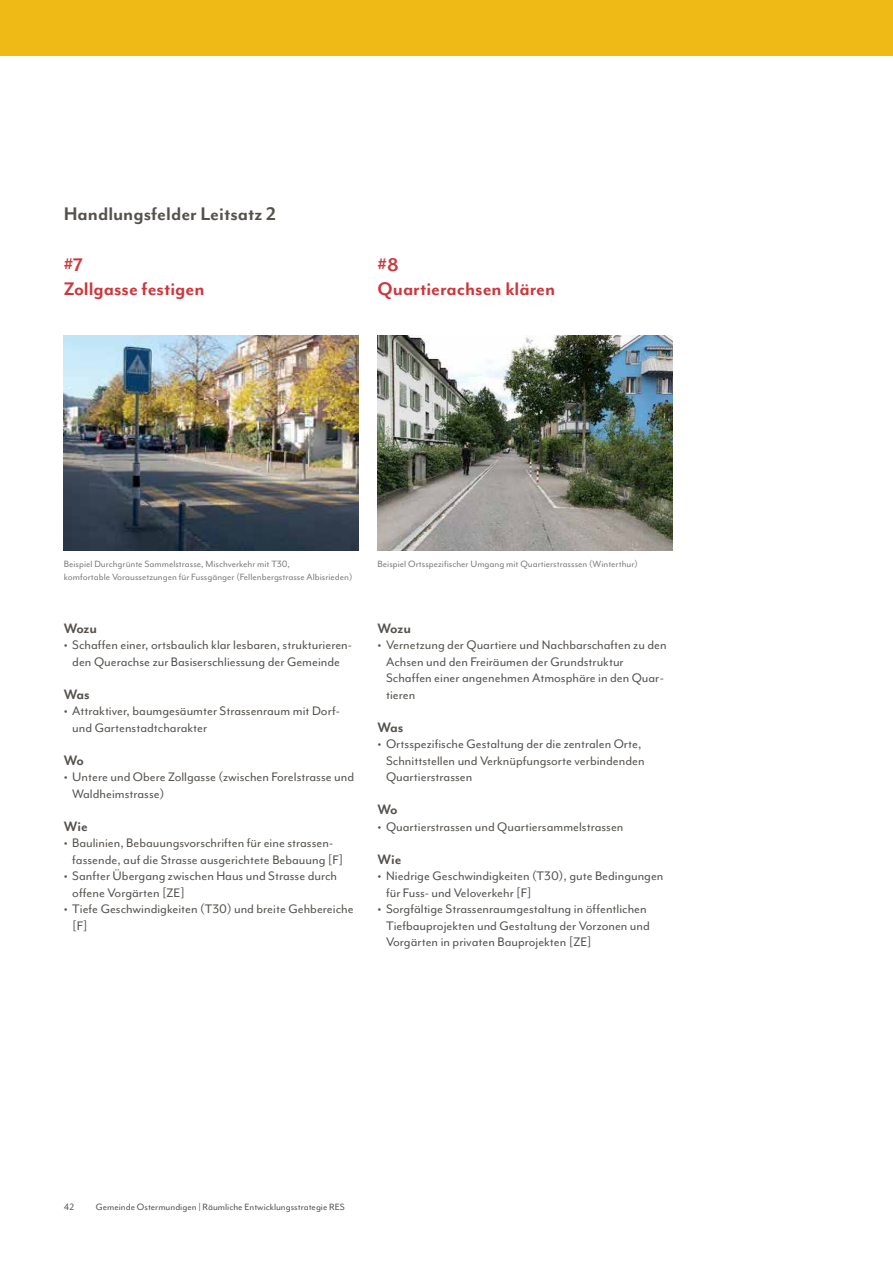
<style>
.page{position:relative;width:893px;height:1263px;background:#fff}
.page>*{position:absolute;margin:0;border:0;box-sizing:border-box;transform-origin:0 0}
.t1{font:700 21px/23.7px "Mr Eaves Mod OT";color:#ce363b}
.t2{font:700 21px "Mr Eaves Mod OT";color:#55524e}
.t3{font:700 15.75px "Mr Eaves Mod OT";letter-spacing:-.01em;color:#55524e}
.t4{font:14.25px/16.5px "Mr Eaves Mod OT";color:#55524e}
.t5{font:10.5px/13.5px "Mr Eaves Mod OT";color:#7f7c7a}
.t6{font:10.5px "Mr Eaves Mod OT";color:#55524e}
.s1{font-weight:700}
</style>
<div class="page">
<div style="left:0;top:0;width:893px;height:55px;background:#efb916"></div>
<img style="left:64px;top:336px;width:294px;height:214px">
<img style="left:378px;top:336px;width:294px;height:214px">
<h1 class="t2" style="left:64px;top:202px;width:214px">Handlungsfelder Leitsatz 2</h1>
<h1 class="t1" style="left:64px;top:253px;width:142px">#7<br>Zollgasse festigen</h1>
<h1 class="t1" style="left:378px;top:253px;width:179px">#8<br>Quartierachsen klären</h1>
<p class="t5" style="left:64px;top:557px;width:290px">Beispiel Durchgrünte Sammelstrasse, Mischverkehr mit T30,<br>komfortable Voraussetzungen für Fussgänger (Fellenbergstrasse Albisrieden)</p>
<p class="t5" style="left:378px;top:557px;width:262px">Beispiel Ortsspezifischer Umgang mit Quartierstrasssen (Winterthur)</p>
<p class="t3" style="left:64px;top:619px;width:35px">Wozu</p>
<p class="t4" style="left:64px;top:637px;width:290px;text-align:center"><span class="s1">•</span> Schaffen einer, ortsbaulich klar lesbaren, strukturieren&shy;den Querachse zur Basiserschliessung der Gemeinde</p>
<p class="t3" style="left:64px;top:685px;width:27px">Was</p>
<p class="t4" style="left:72px;top:703px;width:269px;text-indent:-9px"><span class="s1">•</span> Attraktiver, baumgesäumter Strassenraum mit Dorf&shy;und Gartenstadtcharakter</p>
<p class="t3" style="left:64px;top:751px;width:22px">Wo</p>
<p class="t4" style="left:72px;top:769px;width:283px;text-indent:-9px"><span class="s1">•</span> Untere und Obere Zollgasse (zwischen Forelstrasse und<br>Waldheimstrasse)</p>
<p class="t3" style="left:64px;top:817px;width:26px">Wie</p>
<p class="t4" style="left:72px;top:835px;width:272px;text-indent:-9px"><span class="s1">•</span> Baulinien, Bebauungsvorschriften für eine strassen&shy;fassende, auf die Strasse ausgerichtete Bebauung [F]</p>
<p class="t4" style="left:72px;top:868px;width:266px;text-indent:-9px"><span class="s1">•</span> Sanfter Übergang zwischen Haus und Strasse durch offene Vorgärten [ZE]</p>
<p class="t4" style="left:72px;top:901px;width:283px;text-indent:-9px"><span class="s1">•</span> Tiefe Geschwindigkeiten (T30) und breite Gehbereiche [F]</p>
<p class="t3" style="left:378px;top:619px;width:35px">Wozu</p>
<p class="t4" style="left:386px;top:637px;width:282px;text-indent:-9px"><span class="s1">•</span> Vernetzung der Quartiere und Nachbarschaften zu den Achsen und den Freiräumen der Grundstruktur Schaffen einer angenehmen Atmosphäre in den Quar&shy;tieren</p>
<p class="t3" style="left:378px;top:718px;width:27px">Was</p>
<p class="t4" style="left:386px;top:736px;width:260px;text-indent:-9px"><span class="s1">•</span> Ortsspezifische Gestaltung der die zentralen Orte,<br>Schnittstellen und Verknüpfungsorte verbindenden<br>Quartierstrassen</p>
<p class="t3" style="left:378px;top:801px;width:22px">Wo</p>
<p class="t4" style="left:378px;top:818px;width:247px"><span class="s1">•</span> Quartierstrassen und Quartiersammelstrassen</p>
<p class="t3" style="left:378px;top:850px;width:26px">Wie</p>
<p class="t4" style="left:386px;top:868px;width:279px;text-indent:-9px"><span class="s1">•</span> Niedrige Geschwindigkeiten (T30), gute Bedingungen für Fuss- und Veloverkehr [F]</p>
<p class="t4" style="left:386px;top:901px;width:265px;text-indent:-9px"><span class="s1">•</span> Sorgfältige Strassenraumgestaltung in öffentlichen<br>Tiefbauprojekten und Gestaltung der Vorzonen und<br>Vorgärten in privaten Bauprojekten [ZE]</p>
<p class="t6" style="left:64px;top:1201px;width:12px">42</p>
<p class="t6" style="left:96px;top:1201px;width:250px">Gemeinde Ostermundigen | Räumliche Entwicklungsstrategie RES</p>
</div>
